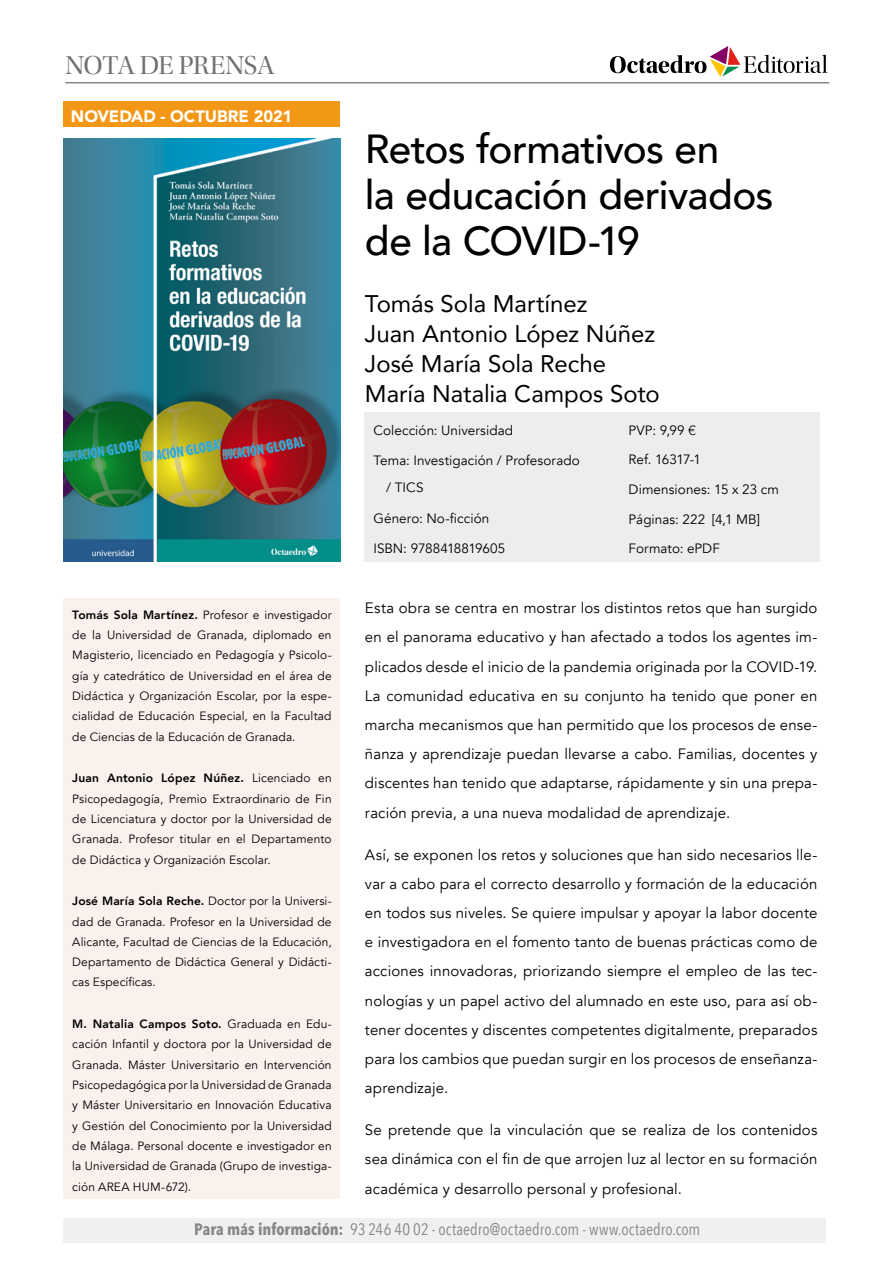
<style>
.page{position:relative;width:893px;height:1263px;background:#fff}
.page>*{position:absolute;margin:0;border:0;box-sizing:border-box;transform-origin:0 0}
.Sub_1{font:500 40.5px/46.2px "Avenir";letter-spacing:-.015em;color:#000}
.t1{font:27px "Utopia Std Disp";letter-spacing:-.02em;color:#707172}
.Autor-1{font:24px "Avenir";letter-spacing:-.005em;color:#000}
.t2{font:16.5px "Avenir Next Condensed";letter-spacing:.005em;color:#87888a}
.t3{font:900 16.5px "Avenir";letter-spacing:-.005em;color:#fff}
.Sinopsis{font:15px/29.2px "Avenir";letter-spacing:.01em;color:#000;text-align:justify}
.Datos{font:13.5px/26.5px "Avenir";letter-spacing:.005em;color:#000}
.Datos-2{font:13.5px "Avenir";letter-spacing:-.02em;color:#000}
.Text_Autor{font:12px/20.2px "Avenir";letter-spacing:.01em;color:#000;text-align:justify}
.s1{font-weight:800}
.s2{font-family:"Helvetica Neue LT Std";font-weight:300}
.s3{font-weight:700}
</style>
<div class="page">
<div style="left:64px;top:1218px;width:762px;height:25px;background:#f0f0f1"></div>
<div style="left:365px;top:412px;width:455px;height:150px;background:#eceded"></div>
<img style="left:64px;top:138px;width:276px;height:424px">
<svg style="left:610px;top:46px;width:217px;height:31px"></svg>
<hr style="left:65px;top:82px;width:764px;height:1px;background:#87888a">
<div style="left:64px;top:598px;width:276px;height:601px;background:#faf1ed"></div>
<div style="left:64px;top:102px;width:276px;height:25px;background:#f39716"></div>
<p class="t1" style="left:65px;top:51px;width:211px">NOTA DE PRENSA</p>
<p class="t3" style="left:71px;top:102px;width:223px">NOVEDAD - OCTUBRE 2021</p>
<p class="Text_Autor" style="left:72px;top:605px;width:261px"><span class="s1">Tomás Sola Martínez.</span> Profesor e investigador de la Universidad de Granada, diplomado en Magisterio, licenciado en Pedagogía y Psicolo&shy;gía y catedrático de Universidad en el área de Didáctica y Organización Escolar, por la espe&shy;cialidad de Educación Especial, en la Facultad de Ciencias de la Educación de Granada.</p>
<p class="Text_Autor" style="left:72px;top:768px;width:261px"><span class="s1">Juan Antonio López Núñez.</span> Licenciado en Psicopedagogía, Premio Extraordinario de Fin de Licenciatura y doctor por la Universidad de Granada. Profesor titular en el Departamento de Didáctica y Organización Escolar.</p>
<p class="Text_Autor" style="left:72px;top:891px;width:261px"><span class="s1">José María Sola Reche.</span> Doctor por la Universi&shy;dad de Granada. Profesor en la Universidad de Alicante, Facultad de Ciencias de la Educación, Departamento de Didáctica General y Didácti&shy;cas Específicas.</p>
<p class="Text_Autor" style="left:72px;top:1014px;width:261px"><span class="s1">M. Natalia Campos Soto.</span> Graduada en Edu&shy;cación Infantil y doctora por la Universidad de Granada. Máster Universitario en Intervención Psicopedagógica por la Universidad de Granada y Máster Universitario en Innovación Educativa y Gestión del Conocimiento por la Universidad de Málaga. Personal docente e investigador en la Universidad de Granada (Grupo de investiga&shy;ción AREA HUM-672).</p>
<p class="Sub_1" style="left:365px;top:123px;width:410px">Retos formativos en<br>la educación derivados de la COVID-19</p>
<p class="Autor-1" style="left:365px;top:284px;width:224px">Tomás Sola Martínez</p>
<p class="Autor-1" style="left:365px;top:314px;width:292px">Juan Antonio López Núñez</p>
<p class="Autor-1" style="left:365px;top:344px;width:243px">José María Sola Reche</p>
<p class="Autor-1" style="left:365px;top:374px;width:296px">María Natalia Campos Soto</p>
<p class="Datos" style="left:373px;top:417px;width:141px">Colección: Universidad</p>
<p class="Datos" style="left:386px;top:448px;width:195px;text-indent:-13px">Tema: Investigación / Profesorado / TICS</p>
<p class="Datos" style="left:373px;top:505px;width:117px">Género: No-ficción</p>
<p class="Datos" style="left:373px;top:536px;width:133px">ISBN: 9788418819605</p>
<p class="Datos" style="left:629px;top:417px;width:69px">PVP: 9,99 <span class="s2">€</span></p>
<p class="Datos-2" style="left:629px;top:451px;width:74px">Ref. 16317-1</p>
<p class="Datos" style="left:629px;top:476px;width:152px">Dimensiones: 15 x 23 cm</p>
<p class="Datos" style="left:629px;top:506px;width:133px">Páginas: 222 [4,1 MB]</p>
<p class="Datos" style="left:629px;top:536px;width:93px">Formato: ePDF</p>
<p class="Sinopsis" style="left:365px;top:594px;width:454px">Esta obra se centra en mostrar los distintos retos que han surgido en el panorama educativo y han afectado a todos los agentes im&shy;plicados desde el inicio de la pandemia originada por la COVID-19.<br>La comunidad educativa en su conjunto ha tenido que poner en marcha mecanismos que han permitido que los procesos de ense&shy;ñanza y aprendizaje puedan llevarse a cabo. Familias, docentes y discentes han tenido que adaptarse, rápidamente y sin una prepa&shy;ración previa, a una nueva modalidad de aprendizaje.</p>
<p class="Sinopsis" style="left:365px;top:840px;width:454px">Así, se exponen los retos y soluciones que han sido necesarios lle&shy;var a cabo para el correcto desarrollo y formación de la educación en todos sus niveles. Se quiere impulsar y apoyar la labor docente e investigadora en el fomento tanto de buenas prácticas como de acciones innovadoras, priorizando siempre el empleo de las tec&shy;nologías y un papel activo del alumnado en este uso, para así ob&shy;tener docentes y discentes competentes digitalmente, preparados para los cambios que puedan surgir en los procesos de enseñanza&shy;aprendizaje.</p>
<p class="Sinopsis" style="left:365px;top:1116px;width:454px">Se pretende que la vinculación que se realiza de los contenidos sea dinámica con el fin de que arrojen luz al lector en su formación académica y desarrollo personal y profesional.</p>
<p class="t2" style="left:194px;top:1214px;width:508px"><span class="s3">Para más información:</span> 93 246 40 02 - octaedro@octaedro.com - www.octaedro.com</p>
</div>
